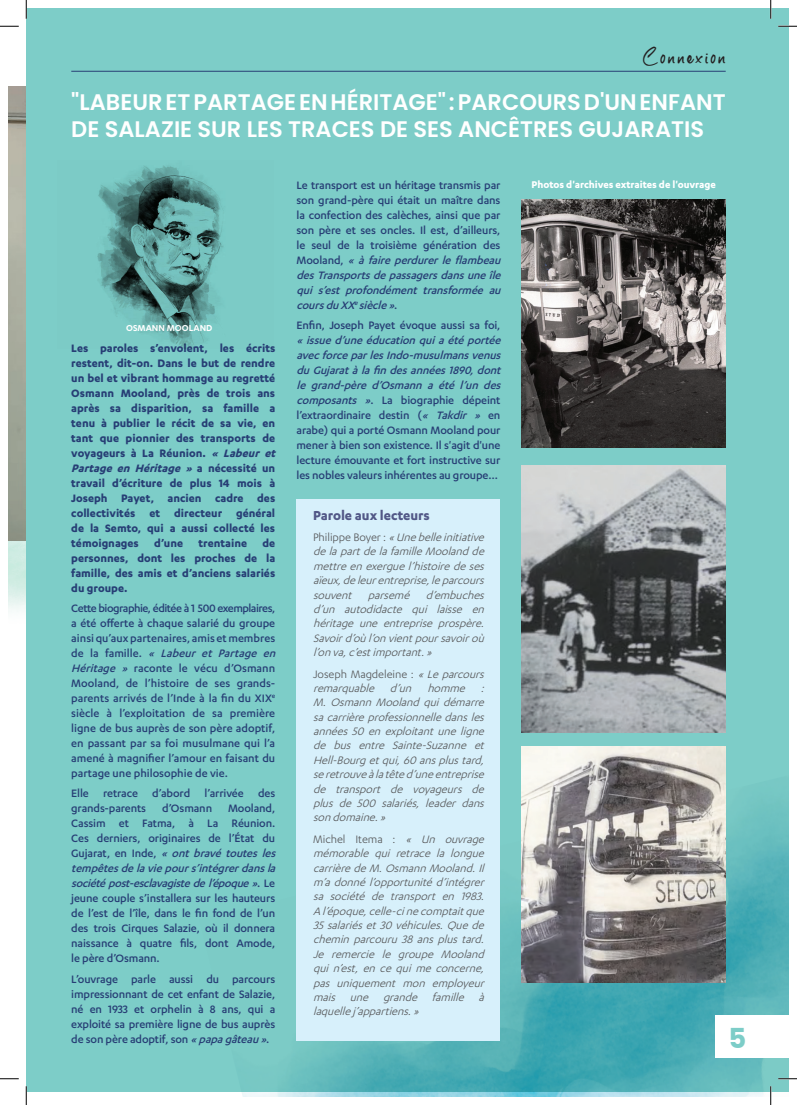
<style>
.page{position:relative;width:797px;height:1105px;background:#fff}
.page>*{position:absolute;margin:0;border:0;box-sizing:border-box;transform-origin:0 0}
.t1{font:30px "The Rambler";letter-spacing:.08em;color:#231f20}
.t2{font:700 27.5px "Poppins";color:#7dcdc8}
.t3{font:600 22.5px/27px "Poppins";color:#fff}
.t4{font:700 15px "Karbon";letter-spacing:-.005em;color:#525887}
.t5{font:500 12.5px/15px "Karbon";letter-spacing:-.01em;color:#273e75}
.t6{font:italic 12.5px/14.4px "Karbon";color:#57585a;text-align:justify}
.t7{font:700 12.5px/15px "Karbon";color:#273e75}
.t8{font:700 11.25px "Karbon";letter-spacing:-.005em;color:#fff}
.t9{font:600 10px "Karbon";color:#fff}
.s1{font-style:italic}
.s2{font-style:normal}
</style>
<div class="page">
<img style="left:9px;top:86px;width:17px;height:455px">
<div style="left:26px;top:9px;width:762px;height:1083px;background:#7dcdc8"></div>
<hr style="left:71px;top:71px;width:654px;height:1px;background:#273e75">
<img style="left:242px;top:774px;width:546px;height:322px">
<div style="left:715px;top:1015px;width:73px;height:43px;background:#fff"></div>
<div style="left:296px;top:499px;width:204px;height:541px;background:#d7f0fb"></div>
<img style="left:521px;top:200px;width:204px;height:248px">
<img style="left:521px;top:466px;width:204px;height:266px">
<img style="left:521px;top:746px;width:204px;height:237px">
<img style="left:97px;top:165px;width:127px;height:184px">
<svg style="left:0;top:25px;width:19px;height:2px"></svg>
<svg style="left:778px;top:25px;width:19px;height:2px"></svg>
<svg style="left:0;top:1078px;width:19px;height:1px"></svg>
<svg style="left:778px;top:1078px;width:19px;height:1px"></svg>
<svg style="left:25px;top:0;width:2px;height:19px"></svg>
<svg style="left:25px;top:1086px;width:2px;height:19px"></svg>
<svg style="left:770px;top:0;width:1px;height:19px"></svg>
<svg style="left:770px;top:1086px;width:1px;height:19px"></svg>
<h1 class="t1" style="left:643px;top:39px;width:84px">Connexion</h1>
<h3 class="t3" style="left:71px;top:89px;width:656px">"LABEUR ET PARTAGE EN HÉRITAGE" : PARCOURS D'UN ENFANT<br>DE SALAZIE SUR LES TRACES DE SES ANCÊTRES GUJARATIS</h3>
<p class="t9" style="left:126px;top:322px;width:88px">OSMANN MOOLAND</p>
<p class="t7" style="left:71px;top:340px;width:209px">Les paroles s’envolent, les écrits restent, dit-on. Dans le but de rendre un bel et vibrant hommage au regretté Osmann Mooland, près de trois ans après sa disparition, sa famille a tenu à publier le récit de sa vie, en tant que pionnier des transports de voyageurs à La Réunion. <span class="s1">« Labeur et Partage en Héritage »</span> a n é c e s s i t é u n travail d’écriture de plus 14 mois à Joseph Payet, ancien cadre des collectivités et directeur général de la Semto, qui a aussi collecté les témoignages d’une trentaine de personnes, dont les proches de la famille, des amis et d’anciens salariés du groupe.</p>
<p class="t5" style="left:71px;top:600px;width:209px">Cette biographie, éditée à 1 500 exemplaires, a été offerte à chaque salarié du groupe ainsi qu’aux partenaires, amis et membres d e l a fa m i l l e . <span class="s1">« Labeur et Partage en Héritage »</span> raconte le vécu d’Osmann Mooland, de l’histoire de ses grands&shy;parents arrivés de l’Inde à la fin du XIX<sup>e </sup>siècle à l’exploitation de sa première ligne de bus auprès de son père adoptif, en passant par sa foi musulmane qui l’a amené à magnifier l’amour en faisant du partage une philosophie de vie.</p>
<p class="t5" style="left:71px;top:785px;width:205px">Elle retrace d’abord l’arrivée des grands-parents</p>
<p class="t5" style="left:71px;top:800px;width:209px;text-indent:157px">Mooland, Cassim et Fatma, à La Réunion.<br>Ces derniers, originaires de l’État du G uj a r a t , e n I n d e , <span class="s1">« ont bravé toutes les tempêtesdelaviepours’intégrerdansla sociétépost-esclavagistedel’époque»</span>. L e jeune couple s’installera sur les hauteurs de l’est de l’île, dans le fin fond de l’un des trois Cirques Salazie, où il donnera naissance à quatre fils, dont Amode, le père d’Osmann.</p>
<p class="t5" style="left:71px;top:971px;width:205px;text-align:justify">L’ouvrage parle aussi du parcours impressionnant de cet enfant de Salazie, né en 1933 et orphelin à 8 ans, qui a exploité sa première ligne de bus auprès de son père adoptif, son <span class="s1">«papagâteau»</span>.</p>
<p class="t5" style="left:162px;top:800px;width:52px">d’Osmann</p>
<p class="t5" style="left:296px;top:177px;width:209px">Le transport est un héritage transmis par son grand-père qui était un maître dans la confection des calèches, ainsi que par son père et ses oncles. Il est, d’ailleurs, le seul de la troisième génération des M o o l a n d , <span class="s1">«àfaireperdurerleflambeau desTransportsdepassagersdansuneîle qui s’est profondément transformée au coursduXX</span><sup>e</sup><span class="s1">siècle»</span>.</p>
<p class="t5" style="left:296px;top:318px;width:205px">Enfin, Joseph Payet évoque aussi sa foi,</p>
<p class="t5" style="left:296px;top:333px;width:209px"><span class="s1">«issued’uneéducationquiaétéportée avecforceparlesIndo-musulmansvenus duGujaratàlafindesannées1890,dont le grand-père d’Osmann a été l’un des composants »</span>. La biographie dépeint l’extraordinaire destin (<span class="s1">« Takdir »</span> en arabe) qui a porté Osmann Mooland pour mener à bien son existence. Il s'agit d'une lecture émouvante et fort instructive sur les nobles valeurs inhérentes au groupe…</p>
<p class="t4" style="left:313px;top:506px;width:118px">Parole aux lecteurs</p>
<p class="t6" style="left:313px;top:530px;width:176px"><span class="s2">P h i l i p p e B o y e r :</span> «Unebelleinitiative delapartdelafamilleMoolandde mettreenexerguel’histoiredeses aïeux,deleurentreprise,leparcours souvent parsemé d’embuches d’un autodidacte qui laisse en héritage une entreprise prospère.<br>Savoird’oùl’onvientpoursavoiroù l’onva,c’estimportant.»</p>
<p class="t6" style="left:313px;top:666px;width:176px"><span class="s2">Joseph Magdeleine :</span> «Leparcours remarquable d’un homme :<br>M. Osmann Mooland qui démarre sacarrièreprofessionnelledansles années 50 en exploitant une ligne de bus entre Sainte-Suzanne et Hell-Bourgetqui,60 ansplustard, seretrouveàlatêted’uneentreprise de transport de voyageurs de plus de 500 salariés, leader dans sondomaine.»</p>
<p class="t6" style="left:313px;top:831px;width:176px"><span class="s2">Michel Itema :</span> « Un ouvrage mémorable qui retrace la longue carrièredeM.OsmannMooland.Il m’adonnél’opportunitéd’intégrer sa société de transport en 1983.<br>A l’époque,celle-cinecomptaitque 35salariéset30 véhicules.Quede chemin parcouru 38 ans plus tard.<br>Je remercie le groupe Mooland qui n’est, en ce qui me concerne, pas uniquement mon employeur mais une grande famille à laquellej ’appartiens.»</p>
<p class="t8" style="left:531px;top:178px;width:186px">Photos d'archives extraites de l'ouvrage</p>
<h2 class="t2" style="left:728px;top:1022px;width:19px">5</h2>
</div>
